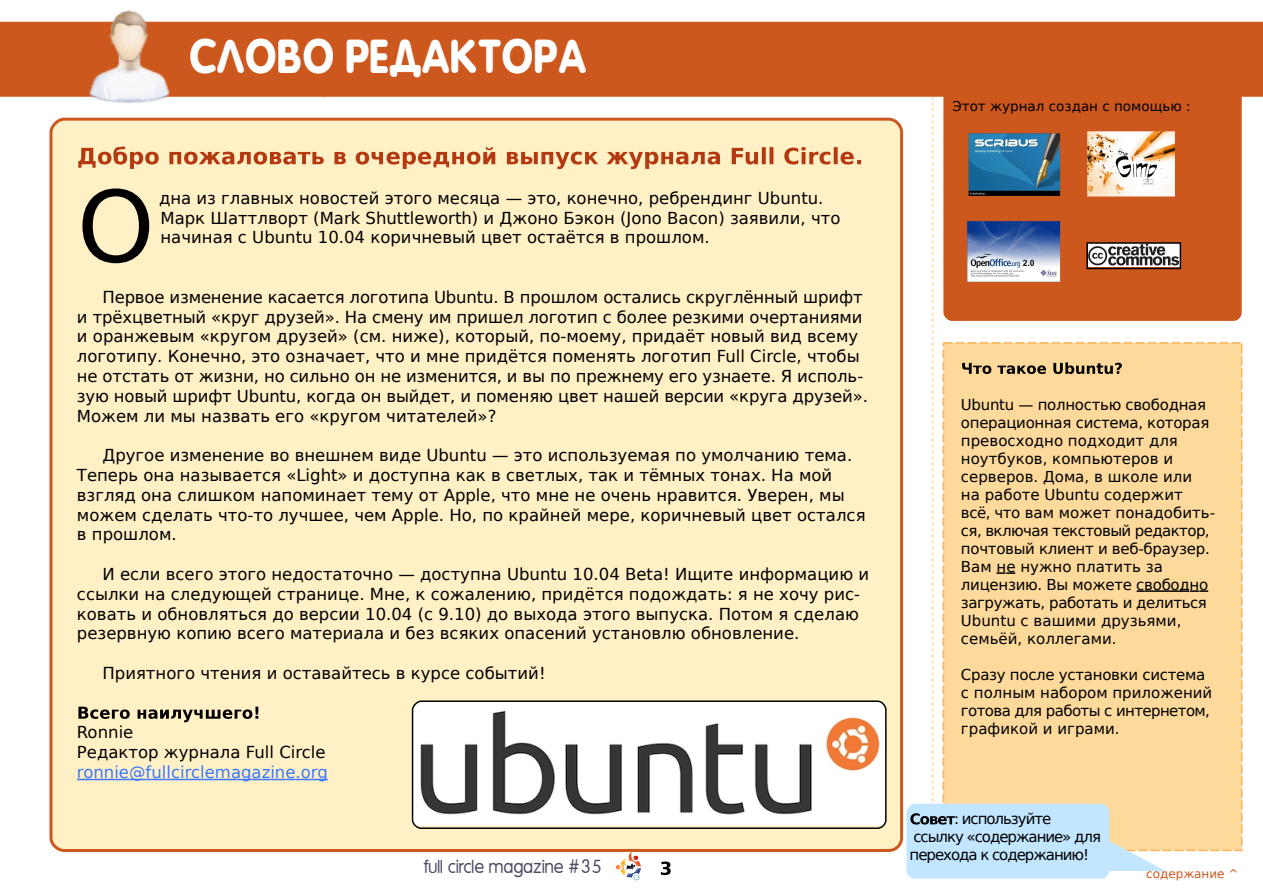
<style>
.page{position:relative;width:1263px;height:893px;background:#fff}
.page>*{position:absolute;margin:0;border:0;box-sizing:border-box;transform-origin:0 0}
.t1{font:98.85px "DejaVu Sans";color:#000}
.t2{font:700 45px "Mg Open Modata";color:#fff;scale:.9 1}
.t3{font:18px "Mg Open Modata";color:#4a4c63}
.t4{font:16.5px/19.8px "DejaVu Sans";color:#000}
.t5{font:16.5px "DejaVu Sans";color:#3b78ff}
.t6{font:15px/18px "DejaVu Sans";letter-spacing:-.02em;color:#000}
.t7{font:15px/18px "DejaVu Sans";letter-spacing:-.07em;color:#000}
.t8{font:13.5px "DejaVu Sans";color:#000}
.t9{font:12px "DejaVu Sans";color:#cd581e}
</style>
<div class="page">
<img style="left:616px;top:853px;width:25px;height:28px">
<svg style="left:661px;top:861px;width:10px;height:14px"></svg>
<div style="left:49px;top:117px;width:855px;height:736px;background:#fff0c5"></div>
<svg style="left:334px;top:152px;width:12px;height:12px"></svg>
<svg style="left:356px;top:147px;width:139px;height:22px"></svg>
<svg style="left:507px;top:152px;width:91px;height:17px"></svg>
<div style="left:607px;top:117px;width:113px;height:583px;background:#fff0c5"></div>
<svg style="left:732px;top:148px;width:26px;height:17px"></svg>
<svg style="left:762px;top:147px;width:4px;height:17px"></svg>
<svg style="left:769px;top:147px;width:4px;height:17px"></svg>
<svg style="left:784px;top:147px;width:46px;height:18px"></svg>
<svg style="left:834px;top:147px;width:4px;height:17px"></svg>
<svg style="left:840px;top:152px;width:21px;height:13px"></svg>
<div style="left:77px;top:97px;width:251px;height:715px;background:#fff0c5"></div>
<div style="left:0;top:22px;width:1263px;height:75px;background:#cd581e"></div>
<img style="left:81px;top:10px;width:96px;height:93px">
<svg style="left:411px;top:700px;width:476px;height:130px"></svg>
<div style="left:1208px;top:96px;width:34px;height:225px;background:#cd581e"></div>
<div style="left:943px;top:343px;width:299px;height:507px;background:#fdd99b"></div>
<svg style="left:906px;top:96px;width:302px;height:783px"></svg>
<h2 class="t2" style="left:190px;top:31px;width:443px">СЛОВО РЕДАКТОРА</h2>
<h1 class="t1" style="left:77px;top:170px;width:79px">О</h1>
<p class="t4" style="left:159px;top:188px;width:683px">дна из главных новостей этого месяца — это, конечно, ребрендинг Ubuntu.<br>Марк Шаттлворт (Mark Shuttleworth) и Джоно Бэкон (Jono Bacon) заявили, что начиная с Ubuntu 10.04 коричневый цвет остаётся в прошлом.</p>
<p class="t4" style="left:77px;top:287px;width:792px;text-indent:26px">Первое изменение касается логотипа Ubuntu. В прошлом остались скруглённый шрифт и трёхцветный «круг друзей». На смену им пришел логотип с более резкими очертаниями и оранжевым «кругом друзей» (см. ниже), который, по-моему, придаёт новый вид всему логотипу. Конечно, это означает, что и мне придётся поменять логотип Full Circle, чтобы не отстать от жизни, но сильно он не изменится, и вы по прежнему его узнаете. Я исполь&shy;зую новый шрифт Ubuntu, когда он выйдет, и поменяю цвет нашей версии «круга друзей».<br>Можем ли мы назвать его «кругом читателей»?</p>
<p class="t4" style="left:77px;top:446px;width:790px;text-indent:26px">Другое изменение во внешнем виде Ubuntu — это используемая по умолчанию тема.<br>Теперь она называется «Light» и доступна как в светлых, так и тёмных тонах. На мой взгляд она слишком напоминает тему от Apple, что мне не очень нравится. Уверен, мы можем сделать что-то лучшее, чем Apple. Но, по крайней мере, коричневый цвет остался в прошлом.</p>
<p class="t4" style="left:77px;top:564px;width:794px;text-indent:26px">И если всего этого недостаточно — доступна Ubuntu 10.04 Beta! Ищите информацию и ссылки на следующей странице. Мне, к сожалению, придётся подождать: я не хочу рис&shy;ковать и обновляться до версии 10.04 (с 9.10) до выхода этого выпуска. Потом я сделаю резервную копию всего материала и без всяких опасений установлю обновление.</p>
<p class="t4" style="left:102px;top:663px;width:445px">Приятного чтения и оставайтесь в курсе событий!</p>
<p class="t4" style="left:77px;top:723px;width:250px">Ronnie<br>Редактор журнала Full Circle</p>
<p class="t5" style="left:77px;top:763px;width:252px">ronnie@fullcirclemagazine.org</p>
<p class="t8" style="left:952px;top:99px;width:240px">Этот журнал создан с помощью :</p>
<p class="t6" style="left:961px;top:396px;width:256px">Ubuntu — полностью свободная операционная система, которая превосходно подходит для ноутбуков, компьютеров и серверов. Дома, в школе или<br>на работе Ubuntu содержит всё, что вам может понадобить&shy;ся, включая текстовый редактор, почтовый клиент и веб-браузер.<br>Вам не нужно платить за лицензию. Вы можете свободно загружать, работать и делиться<br>Ubuntu с вашими друзьями, семьёй, коллегами.</p>
<p class="t6" style="left:961px;top:666px;width:253px">Сразу после установки система с полным набором приложений готова для работы с интернетом, графикой и играми.</p>
<p class="t7" style="left:910px;top:810px;width:193px;text-indent:44px">: используйте ссылку «содержание» для перехода к содержанию!</p>
<p class="t3" style="left:424px;top:857px;width:180px">full circle magazine #35</p>
<p class="t9" style="left:1146px;top:867px;width:94px">содержание ^</p>
</div>
